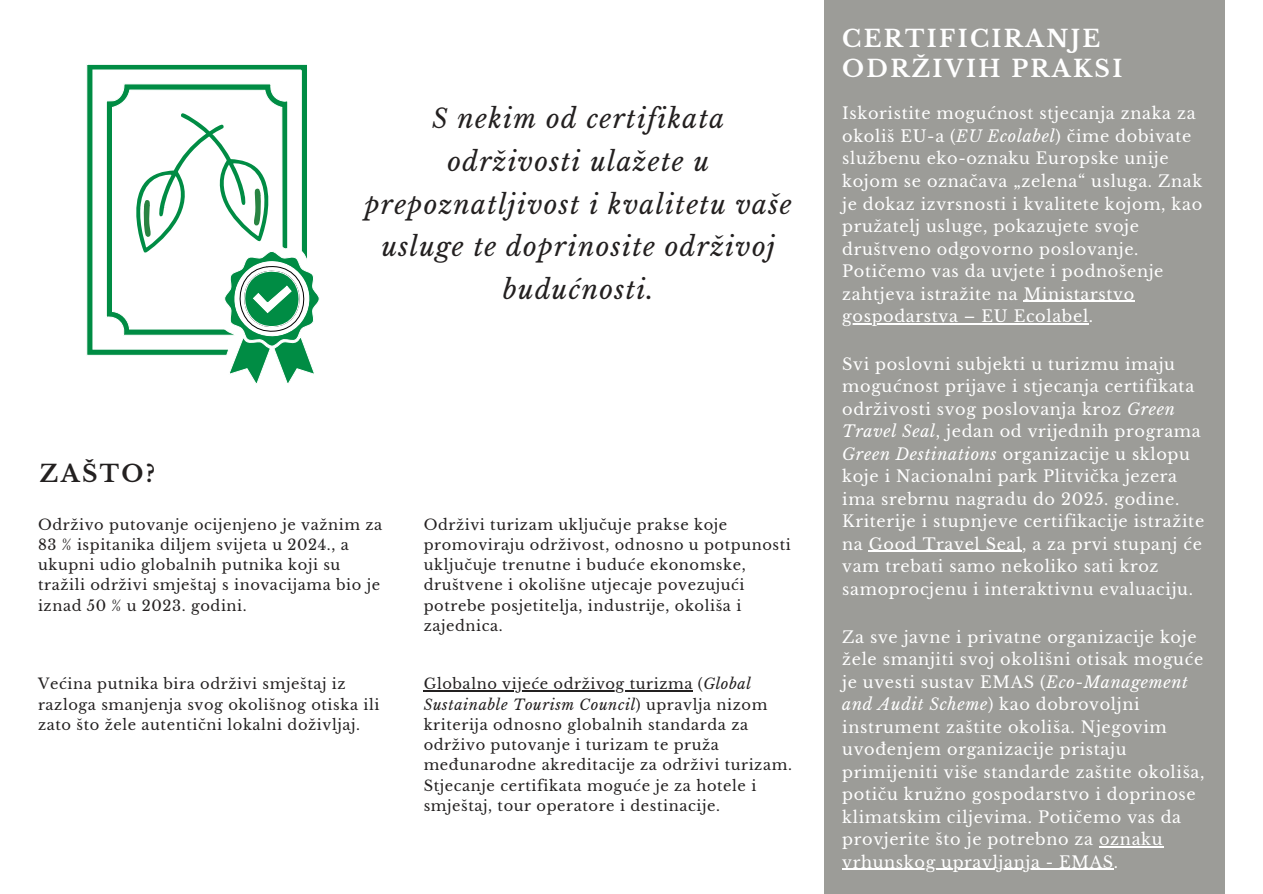
<style>
.page{position:relative;width:1263px;height:894px;background:#fff}
.page>*{position:absolute;margin:0;border:0;box-sizing:border-box;transform-origin:0 0}
.t1{font:italic 26.25px/42.8px "Libre Baskerville";letter-spacing:.05em;color:#232020;text-align:center}
.t2{font:700 23.4px/29.5px "Libre Baskerville";letter-spacing:.1em;color:#fff}
.t3{font:700 23.4px "Libre Baskerville";letter-spacing:.1em;color:#232020}
.t4{font:16.05px/22.5px "Libre Baskerville";letter-spacing:.04em;color:#fff}
.t5{font:14.7px/20.2px "Libre Baskerville";letter-spacing:.04em;color:#232020}
.s1{font-style:italic}
</style>
<div class="page">
<div style="left:824px;top:0;width:401px;height:893px;background:#9c9c98"></div>
<svg style="left:86px;top:64px;width:221px;height:292px"></svg>
<svg style="left:106px;top:83px;width:182px;height:253px"></svg>
<svg style="left:132px;top:113px;width:188px;height:271px"></svg>
<hr style="left:1024px;top:300px;width:111px;height:2px;background:#fff">
<hr style="left:842px;top:323px;width:247px;height:1px;background:#fff">
<hr style="left:1099px;top:846px;width:64px;height:1px;background:#fff">
<hr style="left:842px;top:868px;width:272px;height:1px;background:#fff">
<hr style="left:424px;top:690px;width:269px;height:1px;background:#232020">
<hr style="left:869px;top:550px;width:153px;height:2px;background:#fff">
<h2 class="t1" style="left:365px;top:97px;width:428px">S nekim od certifikata održivosti ulažete u prepoznatljivost i kvalitetu vaše usluge te doprinosite održivoj budućnosti.</h2>
<p class="t3" style="left:40px;top:458px;width:117px">ZAŠTO?</p>
<h1 class="t5" style="left:38px;top:514px;width:346px">Održivo putovanje ocijenjeno je važnim za 83 % ispitanika diljem svijeta u 2024., a ukupni udio globalnih putnika koji su tražili održivi smještaj s inovacijama bio je iznad 50 % u 2023. godini.</h1>
<h2 class="t5" style="left:38px;top:674px;width:343px">Većina putnika bira održivi smještaj iz razloga smanjenja svog okolišnog otiska ili zato što žele autentični lokalni doživljaj.</h2>
<p class="t5" style="left:424px;top:514px;width:369px">Održivi turizam uključuje prakse koje promoviraju održivost, odnosno u potpunosti uključuje trenutne i buduće ekonomske, društvene i okolišne utjecaje povezujući potrebe posjetitelja, industrije, okoliša i zajednica.</p>
<p class="t5" style="left:424px;top:674px;width:370px">Globalno vijeće održivog turizma (<span class="s1">Global Sustainable Tourism Council</span>) upravlja nizom kriterija odnosno globalnih standarda za održivo putovanje i turizam te pruža međunarodne akreditacije za održivi turizam.<br>Stjecanje certifikata moguće je za hotele i smještaj, tour operatore i destinacije.</p>
<p class="t2" style="left:842px;top:24px;width:282px">CERTIFICIRANJE<br>ODRŽIVIH PRAKSI</p>
<p class="t4" style="left:842px;top:102px;width:362px">Iskoristite mogućnost stjecanja znaka za okoliš EU-a (<span class="s1">EU Ecolabel</span>) čime dobivate službenu eko-oznaku Europske unije kojom se označava „zelena“ usluga. Znak je dokaz izvrsnosti i kvalitete kojom, kao pružatelj usluge, pokazujete svoje društveno odgovorno poslovanje.<br>Potičemo vas da uvjete i podnošenje zahtjeva istražite na Ministarstvo</p>
<p class="t4" style="left:842px;top:305px;width:252px">gospodarstva – EU Ecolabel.</p>
<p class="t4" style="left:842px;top:352px;width:364px">Svi poslovni subjekti u turizmu imaju mogućnost prijave i stjecanja certifikata održivosti svog poslovanja kroz <span class="s1">Green Travel Seal</span>, jedan od vrijednih programa <span class="s1">Green Destinations</span> organizacije u sklopu koje i Nacionalni park Plitvička jezera ima srebrnu nagradu do 2025. godine.<br>Kriterije i stupnjeve certifikacije istražite na Good Travel Seal, a za prvi stupanj će vam trebati samo nekoliko sati kroz samoprocjenu i interaktivnu evaluaciju.</p>
<p class="t4" style="left:842px;top:625px;width:364px">Za sve javne i privatne organizacije koje žele smanjiti svoj okolišni otisak moguće je uvesti sustav EMAS (<span class="s1">Eco-Management and Audit Scheme</span>) kao dobrovoljni instrument zaštite okoliša. Njegovim uvođenjem organizacije pristaju primijeniti više standarde zaštite okoliša, potiču kružno gospodarstvo i doprinose klimatskim ciljevima. Potičemo vas da provjerite što je potrebno za oznaku</p>
<p class="t4" style="left:842px;top:850px;width:277px">vrhunskog upravljanja - EMAS.</p>
</div>
